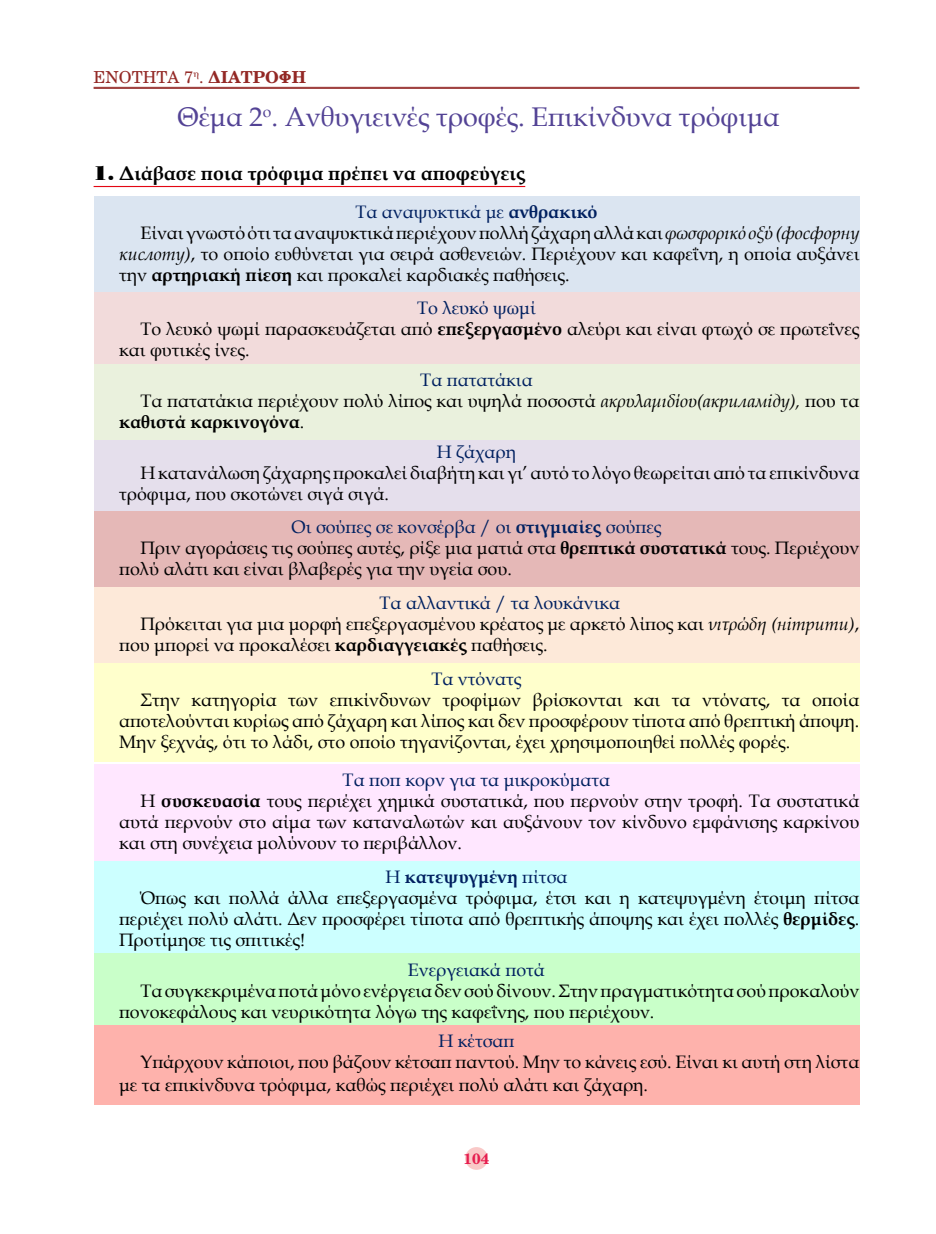
<style>
.page{position:relative;width:936px;height:1234px;background:#fff}
.page>*{position:absolute;margin:0;border:0;box-sizing:border-box;transform-origin:0 0}
.t1{font:27px "Book Antiqua";color:#534395}
.t2{font:700 19.5px "Book Antiqua";color:#000}
.t3{font:18px/21px "Book Antiqua";color:#000}
.t4{font:18px "Book Antiqua";color:#002060}
.t5{font:700 18px "Book Antiqua";color:#000}
.t6{font:700 18px "Book Antiqua";color:#002060}
.t7{font:16.5px "Te X Gyre Schola";color:#932825}
.t8{font:700 15px "Te X Gyre Schola";color:#e61d4f}
.s1{font-weight:700}
.s2{font-family:"Standard Poster C";font-weight:400}
.s3{font-style:italic}
.s4{font-weight:400}
</style>
<div class="page">
<hr style="left:94px;top:87px;width:765px;height:1px;background:#932825">
<hr style="left:94px;top:88px;width:765px;height:1px;background:#932825">
<div style="left:465px;top:1146px;width:23px;height:23px;background:#f9c9c8;border-radius:50%"></div>
<hr style="left:94px;top:186px;width:431px;height:1px;background:#e30613">
<div style="left:94px;top:196px;width:765px;height:35px;background:#dbe5f1"></div>
<div style="left:94px;top:217px;width:765px;height:77px;background:#dbe5f1"></div>
<div style="left:94px;top:293px;width:765px;height:35px;background:#f2dbdb"></div>
<div style="left:94px;top:314px;width:765px;height:56px;background:#f2dbdb"></div>
<div style="left:94px;top:364px;width:765px;height:35px;background:#eaf1dd"></div>
<div style="left:94px;top:385px;width:765px;height:56px;background:#eaf1dd"></div>
<div style="left:94px;top:440px;width:765px;height:31px;background:#e5dfec"></div>
<div style="left:94px;top:461px;width:765px;height:52px;background:#e5dfec"></div>
<div style="left:94px;top:511px;width:765px;height:36px;background:#e5b8b7"></div>
<div style="left:94px;top:532px;width:765px;height:57px;background:#e5b8b7"></div>
<div style="left:94px;top:587px;width:765px;height:35px;background:#fde9d9"></div>
<div style="left:94px;top:608px;width:765px;height:56px;background:#fde9d9"></div>
<div style="left:94px;top:663px;width:765px;height:35px;background:#ffc"></div>
<div style="left:94px;top:684px;width:765px;height:77px;background:#ffc"></div>
<div style="left:94px;top:764px;width:765px;height:35px;background:#ffe7ff"></div>
<div style="left:94px;top:785px;width:765px;height:77px;background:#ffe7ff"></div>
<div style="left:94px;top:861px;width:765px;height:35px;background:#cff"></div>
<div style="left:94px;top:882px;width:765px;height:77px;background:#cff"></div>
<div style="left:94px;top:953px;width:765px;height:35px;background:#c9ffc9"></div>
<div style="left:94px;top:974px;width:765px;height:56px;background:#c9ffc9"></div>
<div style="left:94px;top:1025px;width:765px;height:35px;background:#feb2ac"></div>
<div style="left:94px;top:1046px;width:765px;height:58px;background:#feb2ac"></div>
<p class="t7" style="left:94px;top:64px;width:214px">ΕΝΟΤΗΤΑ 7<sup>η</sup>. <span class="s1">ΔΙΑΤΡΟΦΗ</span></p>
<h1 class="t1" style="left:177px;top:98px;width:603px">Θέμα 2<sup>ο</sup>. Ανθυγιεινές τροφές. Επικίνδυνα τρόφιμα</h1>
<p class="t2" style="left:94px;top:160px;width:433px"><span class="s2">1.</span> Διάβασε ποια τρόφιμα πρέπει να αποφεύγεις</p>
<p class="t4" style="left:355px;top:199px;width:244px">Τα αναψυκτικά με <span class="s1">ανθρακικό</span></p>
<p class="t3" style="left:140px;top:221px;width:720px">Είναι γνωστό ότι τα αναψυκτικά περιέχουν πολλή ζάχαρη αλλά και <span class="s3">φωσφορικό οξύ (фосфорну</span></p>
<p class="t3" style="left:119px;top:242px;width:741px"><span class="s3">кислоту)</span>, το οποίο ευθύνεται για σειρά ασθενειών. Περιέχουν και καφεΐνη, η οποία αυξάνει</p>
<p class="t3" style="left:119px;top:263px;width:452px">την <span class="s1">αρτηριακή πίεση</span> και προκαλεί καρδιακές παθήσεις.</p>
<p class="t4" style="left:417px;top:296px;width:120px">Το λευκό ψωμί</p>
<p class="t3" style="left:140px;top:318px;width:720px">Το λευκό ψωμί παρασκευάζεται από <span class="s1">επεξεργασμένο</span> αλεύρι και είναι φτωχό σε πρωτεΐνες</p>
<p class="t3" style="left:119px;top:339px;width:132px">και φυτικές ίνες.</p>
<p class="t4" style="left:420px;top:367px;width:114px">Τα πατατάκια</p>
<p class="t3" style="left:140px;top:390px;width:720px">Τα πατατάκια περιέχουν πολύ λίπος και υψηλά ποσοστά <span class="s3">ακρυλαμιδίου(акриламіду),</span> που τα</p>
<p class="t5" style="left:119px;top:409px;width:187px">καθιστά καρκινογόνα<span class="s4">.</span></p>
<p class="t4" style="left:437px;top:439px;width:81px">Η ζάχαρη</p>
<p class="t3" style="left:119px;top:461px;width:741px;text-indent:21px">Η κατανάλωση ζάχαρης προκαλεί διαβήτη και γι’ αυτό το λόγο θεωρείται από τα επικίνδυνα τρόφιμα, που σκοτώνει σιγά σιγά.</p>
<p class="t4" style="left:291px;top:514px;width:371px">Οι σούπες σε κονσέρβα / οι <span class="s1">στιγμιαίες</span> σούπες</p>
<p class="t3" style="left:140px;top:537px;width:720px">Πριν αγοράσεις τις σούπες αυτές, ρίξε μια ματιά στα <span class="s1">θρεπτικά συστατικά</span> τους. Περιέχουν</p>
<p class="t3" style="left:119px;top:558px;width:394px">πολύ αλάτι και είναι βλαβερές για την υγεία σου.</p>
<p class="t4" style="left:379px;top:590px;width:242px">Τα αλλαντικά / τα λουκάνικα</p>
<p class="t3" style="left:140px;top:613px;width:720px">Πρόκειται για μια μορφή επεξεργασμένου κρέατος με αρκετό λίπος και <span class="s3">νιτρώδη (нітрити)</span>,</p>
<p class="t3" style="left:119px;top:634px;width:430px">που μπορεί να προκαλέσει <span class="s1">καρδιαγγειακές</span> παθήσεις.</p>
<p class="t4" style="left:431px;top:666px;width:92px">Τα ντόνατς</p>
<p class="t3" style="left:119px;top:689px;width:741px;text-align:justify;text-indent:21px">Στην κατηγορία των επικίνδυνων τροφίμων βρίσκονται και τα ντόνατς, τα οποία αποτελούνται κυρίως από ζάχαρη και λίπος και δεν προσφέρουν τίποτα από θρεπτική άποψη.<br>Μην ξεχνάς, ότι το λάδι, στο οποίο τηγανίζονται, έχει χρησιμοποιηθεί πολλές φορές.</p>
<p class="t4" style="left:342px;top:767px;width:269px">Τα ποπ κορν για τα μικροκύματα</p>
<p class="t3" style="left:140px;top:790px;width:720px">Η <span class="s1">συσκευασία</span> τους περιέχει χημικά συστατικά, που περνούν στην τροφή. Τα συστατικά</p>
<p class="t3" style="left:119px;top:811px;width:741px">αυτά περνούν στο αίμα των καταναλωτών και αυξάνουν τον κίνδυνο εμφάνισης καρκίνου</p>
<p class="t3" style="left:119px;top:832px;width:344px">και στη συνέχεια μολύνουν το περιβάλλον.</p>
<p class="t6" style="left:385px;top:864px;width:183px"><span class="s4">Η</span> κατεψυγμένη <span class="s4">πίτσα</span></p>
<p class="t3" style="left:140px;top:886px;width:720px">Όπως και πολλά άλλα επεξεργασμένα τρόφιμα, έτσι και η κατεψυγμένη έτοιμη πίτσα</p>
<p class="t3" style="left:119px;top:907px;width:741px">περιέχει πολύ αλάτι. Δεν προσφέρει τίποτα από θρεπτικής άποψης και έχει πολλές <span class="s1">θερμίδες</span>.</p>
<p class="t3" style="left:119px;top:928px;width:187px">Προτίμησε τις σπιτικές!</p>
<p class="t4" style="left:408px;top:956px;width:138px">Ενεργειακά ποτά</p>
<p class="t3" style="left:119px;top:979px;width:741px;text-indent:21px">Τα συγκεκριμένα ποτά μόνο ενέργεια δεν σού δίνουν. Στην πραγματικότητα σού προκαλούν πονοκεφάλους και νευρικότητα λόγω της καφεΐνης, που περιέχουν.</p>
<p class="t4" style="left:438px;top:1028px;width:77px">Η κέτσαπ</p>
<p class="t3" style="left:119px;top:1049px;width:741px;line-height:23.1px;text-indent:21px">Υπάρχουν κάποιοι, που βάζουν κέτσαπ παντού. Μην το κάνεις εσύ. Είναι κι αυτή στη λίστα με τα επικίνδυνα τρόφιμα, καθώς περιέχει πολύ αλάτι και ζάχαρη.</p>
<p class="t8" style="left:463px;top:1145px;width:27px">104</p>
</div>
